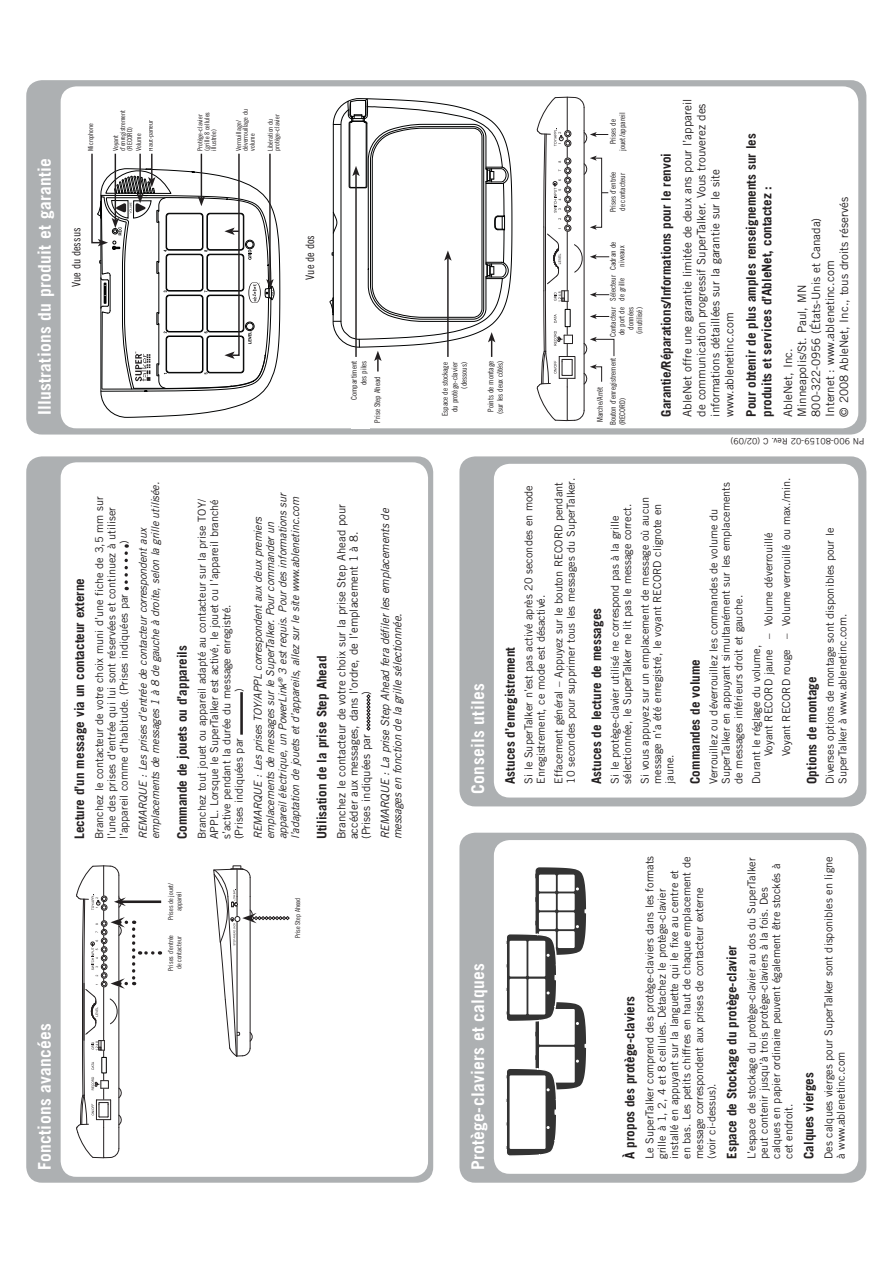
<style>
.page{position:relative;width:893px;height:1263px;background:#fff}
.page>*{position:absolute;margin:0;border:0;box-sizing:border-box;transform-origin:0 0}
.t1{font:700 17.55px "Trade Gothic";letter-spacing:.015em;color:#fff}
.t2{font:700 13.2px/15.8px "Trade Gothic";color:#231f20}
.t3{font:11.7px/14px "Trade Gothic";color:#231f20}
.t4{font:11.7px "Trade Gothic LT Std Cn 18";color:#231f20}
.t5{font:11.4px/12.5px "Trade Gothic";color:#231f20}
.t6{font:italic 11.4px/12.5px "Trade Gothic";letter-spacing:-.015em;color:#231f20}
.t7{font:10.95px/12.5px "Trade Gothic";color:#231f20}
.t8{font:italic 10.95px/12.5px "Trade Gothic";letter-spacing:-.015em;color:#231f20}
.t9{font:8.7px "Trade Gothic";color:#231f20}
.t10{font:7.8px/9.4px "Trade Gothic LT Std Cn 18";color:#231f20;text-align:center}
.t11{font:6.9px/6.9px "Trade Gothic LT Std Cn 18";color:#231f20}
</style>
<div class="page">
<div style="left:26px;top:80px;width:840px;height:355px;background:#adb0b2;border-radius:16px"></div>
<div style="left:61px;top:86px;width:797px;height:342px;background:#fff;border-radius:16px"></div>
<div style="left:26px;top:456px;width:407px;height:727px;background:#adb0b2;border-radius:16px"></div>
<div style="left:61px;top:462px;width:367px;height:715px;background:#fff;border-radius:16px"></div>
<svg style="left:124px;top:544px;width:4px;height:46px"></svg>
<hr style="left:240px;top:692px;width:3px;height:43px;background:#231f20">
<svg style="left:367px;top:694px;width:3px;height:37px"></svg>
<hr style="left:121px;top:900px;width:40px;height:3px;background:#231f20">
<svg style="left:76px;top:865px;width:77px;height:318px"></svg>
<svg style="left:213px;top:865px;width:77px;height:192px"></svg>
<div style="left:459px;top:833px;width:407px;height:350px;background:#adb0b2;border-radius:16px"></div>
<div style="left:494px;top:840px;width:364px;height:334px;background:#fff;border-radius:16px"></div>
<div style="left:459px;top:456px;width:407px;height:350px;background:#adb0b2;border-radius:16px"></div>
<div style="left:494px;top:464px;width:364px;height:334px;background:#fff;border-radius:16px"></div>
<svg style="left:536px;top:96px;width:79px;height:368px"></svg>
<svg style="left:332px;top:80px;width:181px;height:212px"></svg>
<svg style="left:91px;top:153px;width:189px;height:265px"></svg>
<div style="left:351px;top:361px;width:19px;height:68px;background:#fff"></div>
<svg style="left:329px;top:88px;width:180px;height:284px"></svg>
<svg style="left:506px;top:867px;width:80px;height:289px"></svg>
<div style="left:509px;top:979px;width:17px;height:36px;background:#fff"></div>
<div style="left:509px;top:941px;width:17px;height:36px;background:#fff"></div>
<div style="left:528px;top:979px;width:17px;height:36px;background:#fff"></div>
<div style="left:528px;top:941px;width:17px;height:36px;background:#fff"></div>
<p class="t11" style="left:88px;top:151px;width:29px;rotate:-90deg">Microphone</p>
<p class="t11" style="left:113px;top:151px;width:42px;rotate:-90deg">Voyant d’enregistrement (RECORD)</p>
<p class="t11" style="left:134px;top:151px;width:32px;line-height:11.7px;rotate:-90deg">Volume<br>Haut-parleur</p>
<p class="t11" style="left:197px;top:151px;width:40px;rotate:-90deg">Protège-clavier (grille 8 cellules illustrée)</p>
<p class="t11" style="left:236px;top:151px;width:43px;rotate:-90deg">Verrouillage/ déverrouillage du volume</p>
<p class="t11" style="left:267px;top:151px;width:38px;rotate:-90deg">Libération du protège-clavier</p>
<p class="t10" style="left:609px;top:151px;width:40px;rotate:-90deg">Prises de jouet/appareil</p>
<h1 class="t1" style="left:38px;top:415px;width:259px;rotate:-90deg">Illustrations du produit et garantie</h1>
<p class="t2" style="left:659px;top:417px;width:265px;rotate:-90deg">Garantie/Réparations/Informations pour le renvoi</p>
<p class="t10" style="left:609px;top:212px;width:42px;text-align:left;rotate:-90deg">Prises d’entrée de contacteur</p>
<p class="t4" style="left:72px;top:287px;width:61px;rotate:-90deg">Vue du dessus</p>
<p class="t4" style="left:306px;top:280px;width:46px;rotate:-90deg">Vue de dos</p>
<p class="t10" style="left:609px;top:270px;width:30px;line-height:8.9px;rotate:-90deg">Cadran de niveaux</p>
<p class="t10" style="left:609px;top:301px;width:27px;line-height:8.9px;text-align:left;rotate:-90deg">Sélecteur de grille</p>
<p class="t10" style="left:609px;top:337px;width:32px;line-height:8.9px;text-align:right;rotate:-90deg">Contacteur de port de données (inutilisé)</p>
<p class="t10" style="left:609px;top:425px;width:69px;text-align:left;rotate:-90deg">Bouton d’enregistrement (RECORD)</p>
<p class="t10" style="left:350px;top:400px;width:41px;text-align:right;rotate:-90deg">Compartiment des piles</p>
<p class="t10" style="left:487px;top:414px;width:55px;rotate:-90deg">Points de montage (sur les deux côtés)</p>
<p class="t10" style="left:441px;top:416px;width:56px;text-align:right;rotate:-90deg">Espace de stockage du protège-clavier (dessous)</p>
<p class="t10" style="left:373px;top:423px;width:48px;rotate:-90deg">Prise Step Ahead</p>
<p class="t10" style="left:596px;top:422px;width:37px;rotate:-90deg">Marche/Arrêt</p>
<p class="t3" style="left:681px;top:417px;width:319px;rotate:-90deg">AbleNet offre une garantie limitée de deux ans pour l’appareil de communication progressif SuperTalker. Vous trouverez des informations détaillées sur la garantie sur le site www.ablenetinc.com</p>
<p class="t2" style="left:744px;top:417px;width:285px;rotate:-90deg">Pour obtenir de plus amples renseignements sur les produits et services d’AbleNet, contactez :</p>
<p class="t3" style="left:782px;top:417px;width:221px;rotate:-90deg">AbleNet, Inc.<br>Minneapolis/St. Paul, MN<br>800-322-0956 (États-Unis et Canada)<br>Internet : www.ablenetinc.com<br>© 2008 AbleNet, Inc., tous droits réservés</p>
<p class="t9" style="left:864px;top:444px;width:135px;rotate:-180deg">PN 900-80159-02 Rev. C (02/09)</p>
<h1 class="t1" style="left:38px;top:1170px;width:148px;rotate:-90deg">Fonctions avancées</h1>
<p class="t2" style="left:73px;top:839px;width:263px;rotate:-90deg">Lecture d’un message via un contacteur externe</p>
<p class="t7" style="left:94px;top:839px;width:344px;rotate:-90deg">Branchez le contacteur de votre choix muni d’une fiche de 3,5 mm sur l’une des prises d’entrée qui lui sont réservées et continuez à utiliser l’appareil comme d’habitude. (Prises indiquées par</p>
<p class="t7" style="left:119px;top:544px;width:5px;rotate:-90deg">)</p>
<p class="t8" style="left:138px;top:839px;width:359px;rotate:-90deg">REMARQUE : Les prises d’entrée de contacteur correspondent aux emplacements de messages 1 à 8 de gauche à droite, selon la grille utilisée.</p>
<p class="t2" style="left:175px;top:839px;width:195px;rotate:-90deg">Commande de jouets ou d’appareils</p>
<p class="t7" style="left:197px;top:839px;width:342px;rotate:-90deg">Branchez tout jouet ou appareil adapté au contacteur sur la prise TOY/ APPL. Lorsque le SuperTalker est activé, le jouet ou l’appareil branché s’active pendant la durée du message enregistré.<br>(Prises indiquées par</p>
<p class="t7" style="left:234px;top:692px;width:5px;rotate:-90deg">)</p>
<p class="t8" style="left:253px;top:839px;width:348px;rotate:-90deg">REMARQUE : Les prises TOY/APPL correspondent aux deux premiers emplacements de messages sur le SuperTalker. Pour commander un appareil électrique, un PowerLink<sup>®</sup> 3 est requis. Pour des informations sur l’adaptation de jouets et d’appareils, allez sur le site www.ablenetinc.com</p>
<p class="t2" style="left:315px;top:839px;width:185px;rotate:-90deg">Utilisation de la prise Step Ahead</p>
<p class="t5" style="left:336px;top:839px;width:337px;rotate:-90deg">Branchez le contacteur de votre choix sur la prise Step Ahead pour accéder aux messages, dans l’ordre, de l’emplacement 1 à 8. (Prises indiquées par</p>
<p class="t5" style="left:361px;top:695px;width:5px;rotate:-90deg">)</p>
<p class="t6" style="left:380px;top:839px;width:333px;rotate:-90deg">REMARQUE : La prise Step Ahead fera défiler les emplacements de messages en fonction de la grille sélectionnée.</p>
<p class="t11" style="left:167px;top:920px;width:39px;line-height:8.2px;text-align:center;rotate:-90deg">Prises de jouet/ appareil</p>
<p class="t11" style="left:167px;top:971px;width:37px;line-height:8.2px;rotate:-90deg">Prises d’entrée de contacteur</p>
<p class="t11" style="left:295px;top:938px;width:42px;rotate:-90deg">Prise Step Ahead</p>
<h1 class="t1" style="left:471px;top:794px;width:112px;rotate:-90deg">Conseils utiles</h1>
<p class="t7" style="left:523px;top:784px;width:300px;rotate:-90deg">Si le SuperTalker n’est pas activé après 20 secondes en mode<br>Enregistrement, ce mode est désactivé.</p>
<p class="t7" style="left:553px;top:784px;width:307px;rotate:-90deg">Effacement général – Appuyez sur le bouton RECORD pendant<br>10 secondes pour supprimer tous les messages du SuperTalker.</p>
<p class="t2" style="left:503px;top:784px;width:138px;rotate:-90deg">Astuces d’enregistrement</p>
<p class="t7" style="left:610px;top:784px;width:281px;rotate:-90deg">Si le protège-clavier utilisé ne correspond pas à la grille sélectionnée, le SuperTalker ne lit pas le message correct.</p>
<p class="t7" style="left:640px;top:784px;width:288px;rotate:-90deg">Si vous appuyez sur un emplacement de message où aucun message n’a été enregistré, le voyant RECORD clignote en jaune.</p>
<p class="t2" style="left:590px;top:784px;width:177px;rotate:-90deg">Astuces de lecture de messages</p>
<p class="t2" style="left:688px;top:784px;width:126px;rotate:-90deg">Commandes de volume</p>
<p class="t7" style="left:781px;top:756px;width:280px;rotate:-90deg">Voyant RECORD rouge – Volume verrouillé ou max./min.</p>
<p class="t7" style="left:708px;top:784px;width:303px;rotate:-90deg">Verrouillez ou déverrouillez les commandes de volume du<br>SuperTalker en appuyant simultanément sur les emplacements de messages inférieurs droit et gauche.</p>
<p class="t7" style="left:751px;top:756px;width:225px;text-indent:-27px;rotate:-90deg">Durant le réglage du volume,<br>Voyant RECORD jaune – Volume déverrouillé</p>
<p class="t7" style="left:825px;top:784px;width:257px;rotate:-90deg">Diverses options de montage sont disponibles pour le<br>SuperTalker à www.ablenetinc.com.</p>
<p class="t2" style="left:805px;top:784px;width:109px;rotate:-90deg">Options de montage</p>
<h1 class="t1" style="left:471px;top:1170px;width:208px;rotate:-90deg">Protège-claviers et calques</h1>
<p class="t2" style="left:623px;top:1159px;width:164px;rotate:-90deg">À propos des protège-claviers</p>
<p class="t7" style="left:644px;top:1159px;width:305px;rotate:-90deg">Le SuperTalker comprend des protège-claviers dans les formats grille à 1, 2, 4 et 8 cellules. Détachez le protège-clavier installé en appuyant sur la languette qui le fixe au centre et<br>en bas. Les petits chiffres en haut de chaque emplacement de message correspondent aux prises de contacteur externe<br>(voir ci-dessus).</p>
<p class="t2" style="left:725px;top:1159px;width:215px;rotate:-90deg">Espace de Stockage du protège-clavier</p>
<p class="t7" style="left:746px;top:1159px;width:303px;rotate:-90deg">L’espace de stockage du protège-clavier au dos du SuperTalker peut contenir jusqu’à trois protège-claviers à la fois. Des calques en papier ordinaire peuvent également être stockés à cet endroit.</p>
<p class="t2" style="left:802px;top:1159px;width:88px;rotate:-90deg">Calques vierges</p>
<p class="t7" style="left:823px;top:1159px;width:304px;rotate:-90deg">Des calques vierges pour SuperTalker sont disponibles en ligne à www.ablenetinc.com</p>
</div>
